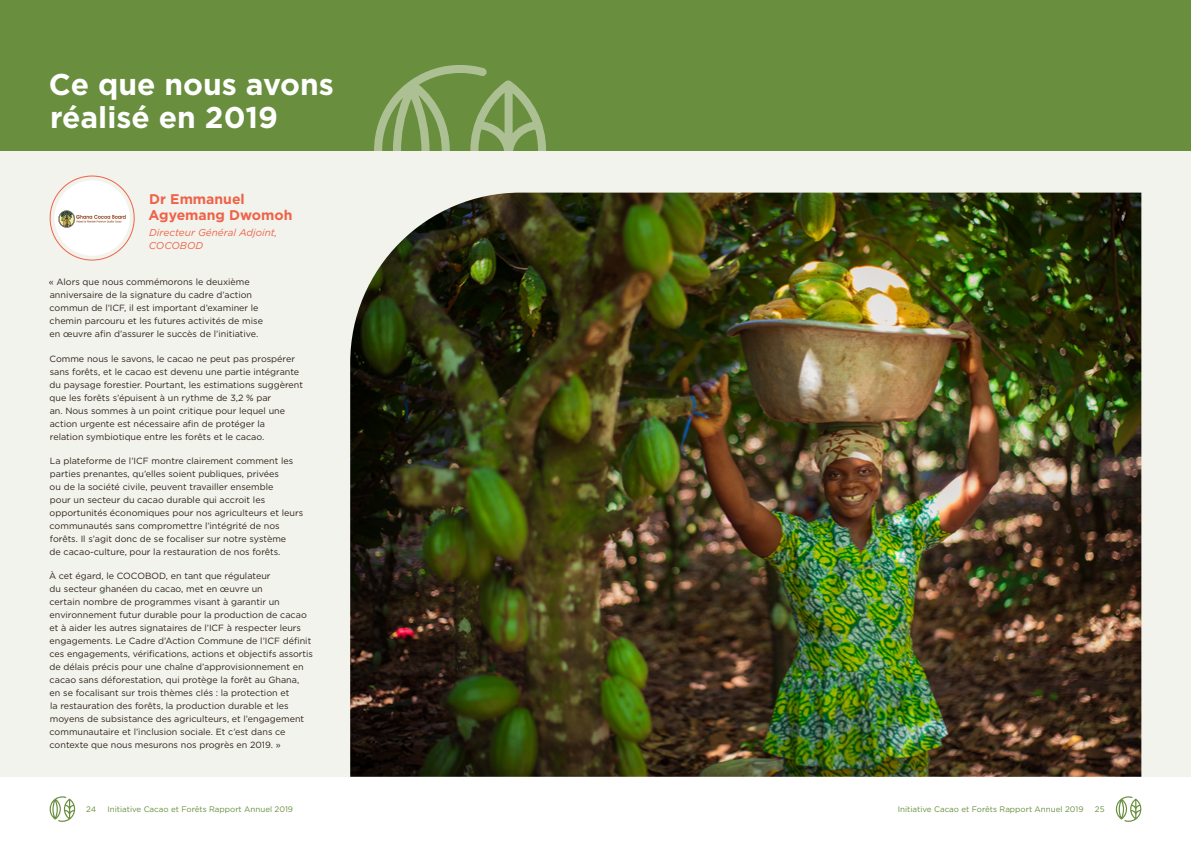
<style>
.page{position:relative;width:1191px;height:842px;background:#fff}
.page>*{position:absolute;margin:0;border:0;box-sizing:border-box;transform-origin:0 0}
.t1{font:700 30px/33px "Gotham";color:#fff}
.t2{font:700 14px/16px "Gotham";color:#ee6349}
.t3{font:italic 10px/13px "Gotham";color:#ee6349}
.t4{font:9px/13px "Gotham";color:#30231b}
.t5{font:8px "Gotham";color:#688e3e}
</style>
<div class="page">
<div style="left:0;top:0;width:595px;height:777px;background:#f2f3ec"></div>
<div style="left:595px;top:0;width:596px;height:777px;background:#f2f3ec"></div>
<svg style="left:50px;top:796px;width:25px;height:26px"></svg>
<svg style="left:1115px;top:796px;width:26px;height:26px"></svg>
<div style="left:0;top:0;width:1191px;height:150px;background:#688e3e"></div>
<svg style="left:374px;top:65px;width:172px;height:128px"></svg>
<img style="left:350px;top:193px;width:791px;height:584px">
<div style="left:54px;top:180px;width:76px;height:76px;background:#fff;border-radius:50%"></div>
<img style="left:58px;top:210px;width:68px;height:18px">
<h1 class="t1" style="left:49px;top:68px;width:286px">Ce que nous avons réalisé en 2019</h1>
<h2 class="t2" style="left:149px;top:191px;width:145px">Dr Emmanuel<br>Agyemang Dwomoh</h2>
<p class="t3" style="left:149px;top:225px;width:130px">Directeur Général Adjoint,<br>COCOBOD</p>
<p class="t4" style="left:49px;top:275px;width:216px">« Alors que nous commémorons le deuxième anniversaire de la signature du cadre d’action commun de l’ICF, il est important d’examiner le chemin parcouru et les futures activités de mise en œuvre afin d’assurer le succès de l’initiative.</p>
<p class="t4" style="left:50px;top:352px;width:255px">Comme nous le savons, le cacao ne peut pas prospérer sans forêts, et le cacao est devenu une partie intégrante du paysage forestier. Pourtant, les estimations suggèrent que les forêts s’épuisent à un rythme de 3,2 % par<br>an. Nous sommes à un point critique pour lequel une action urgente est nécessaire afin de protéger la<br>relation symbiotique entre les forêts et le cacao.</p>
<p class="t4" style="left:50px;top:454px;width:255px">La plateforme de l’ICF montre clairement comment les parties prenantes, qu’elles soient publiques, privées<br>ou de la société civile, peuvent travailler ensemble<br>pour un secteur du cacao durable qui accroit les opportunités économiques pour nos agriculteurs et leurs communautés sans compromettre l’intégrité de nos forêts. Il s’agit donc de se focaliser sur notre système<br>de cacao-culture, pour la restauration de nos forêts.</p>
<p class="t4" style="left:49px;top:569px;width:265px">À cet égard, le COCOBOD, en tant que régulateur<br>du secteur ghanéen du cacao, met en œuvre un<br>certain nombre de programmes visant à garantir un environnement futur durable pour la production de cacao et à aider les autres signataires de l’ICF à respecter leurs engagements. Le Cadre d’Action Commune de l’ICF définit ces engagements, vérifications, actions et objectifs assortis de délais précis pour une chaîne d’approvisionnement en cacao sans déforestation, qui protège la forêt au Ghana,<br>en se focalisant sur trois thèmes clés : la protection et<br>la restauration des forêts, la production durable et les moyens de subsistance des agriculteurs, et l’engagement communautaire et l’inclusion sociale. Et c’est dans ce contexte que nous mesurons nos progrès en 2019. »</p>
<p class="t5" style="left:86px;top:804px;width:11px">24</p>
<p class="t5" style="left:107px;top:804px;width:187px">Initiative Cacao et Forêts Rapport Annuel 2019</p>
<p class="t5" style="left:898px;top:804px;width:187px">Initiative Cacao et Forêts Rapport Annuel 2019</p>
<p class="t5" style="left:1095px;top:804px;width:11px">25</p>
</div>
